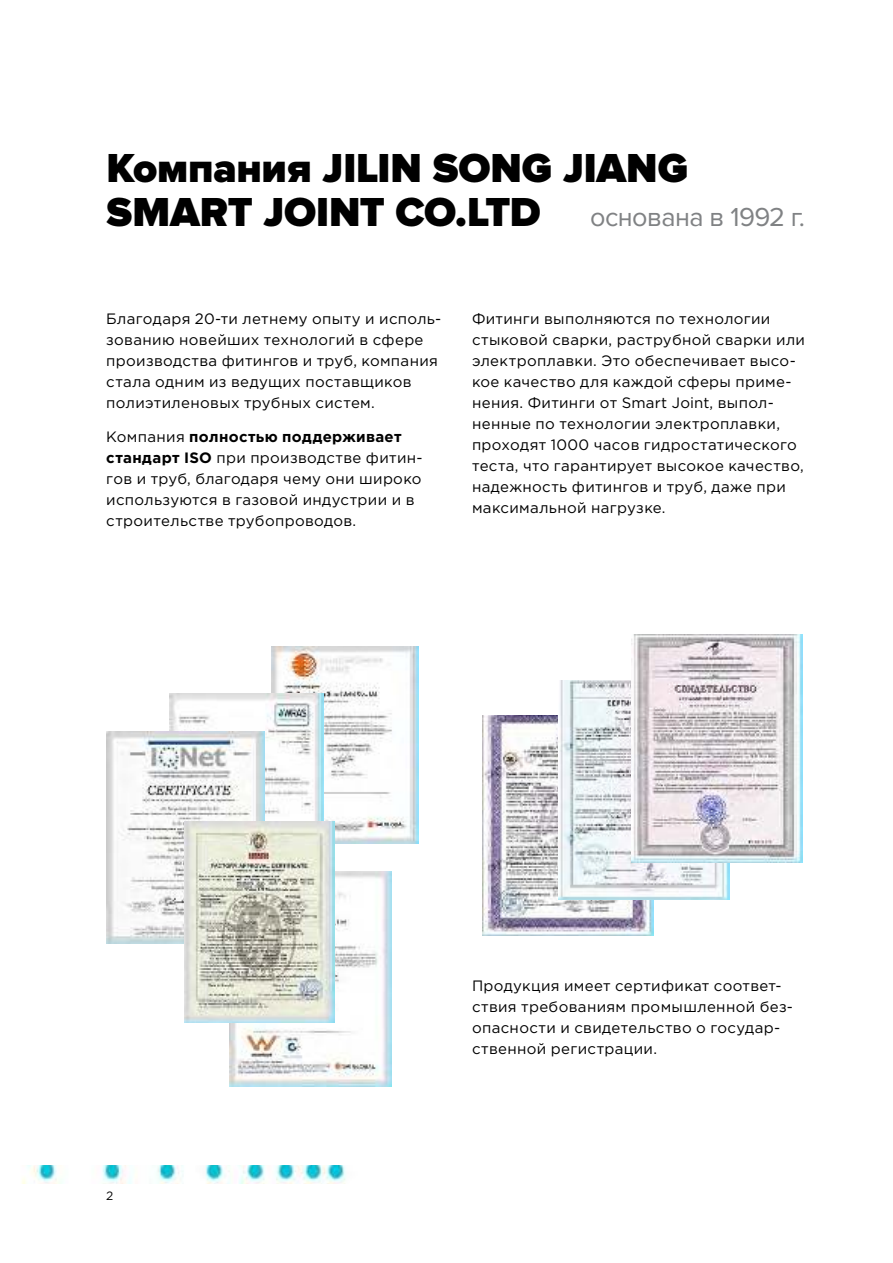
<style>
.page{position:relative;width:893px;height:1263px;background:#fff}
.page>*{position:absolute;margin:0;border:0;box-sizing:border-box;transform-origin:0 0}
.t1{font:900 42px/43.5px "Proxima Nova";letter-spacing:-.005em;color:#000}
.t2{font:15px/21px "Gotham Pro";letter-spacing:.025em;color:#000}
.t3{font:12px "Gotham Pro";color:#000}
.s1{font-weight:400;font-size:27px;color:#808284}
.s2{font-weight:700}
</style>
<div class="page">
<img style="left:22px;top:1165px;width:324px;height:19px">
<img style="left:271px;top:646px;width:147px;height:197px">
<img style="left:230px;top:871px;width:161px;height:216px">
<img style="left:169px;top:693px;width:154px;height:129px">
<img style="left:107px;top:732px;width:158px;height:211px">
<img style="left:184px;top:822px;width:151px;height:200px">
<img style="left:482px;top:716px;width:171px;height:220px">
<img style="left:559px;top:681px;width:171px;height:218px">
<img style="left:631px;top:634px;width:171px;height:229px">
<h1 class="t1" style="left:107px;top:149px;width:700px">Компания JILIN SONG JIANG<br>SMART JOINT CO.LTD <span class="s1">основана в 1992 г.</span></h1>
<p class="t2" style="left:106px;top:308px;width:337px">Благодаря 20-ти летнему опыту и исполь&shy;зованию новейших технологий в сфере производства фитингов и труб, компания стала одним из ведущих поставщиков полиэтиленовых трубных систем.</p>
<p class="t2" style="left:106px;top:426px;width:318px">Компания <span class="s2">полностью поддерживает стандарт ISO</span> при производстве фитин&shy;гов и труб, благодаря чему они широко используются в газовой индустрии и в строительстве трубопроводов.</p>
<p class="t2" style="left:472px;top:308px;width:335px">Фитинги выполняются по технологии стыковой сварки, раструбной сварки или электроплавки. Это обеспечивает высо&shy;кое качество для каждой сферы приме&shy;нения. Фитинги от Smart Joint, выпол&shy;ненные по технологии электроплавки, проходят 1000 часов гидростатического теста, что гарантирует высокое качество, надежность фитингов и труб, даже при максимальной нагрузке.</p>
<p class="t3" style="left:106px;top:1188px;width:9px">2</p>
<p class="t2" style="left:472px;top:975px;width:323px">Продукция имеет сертификат соответ&shy;ствия требованиям промышленной без&shy;опасности и свидетельство о государ&shy;ственной регистрации.</p>
</div>
